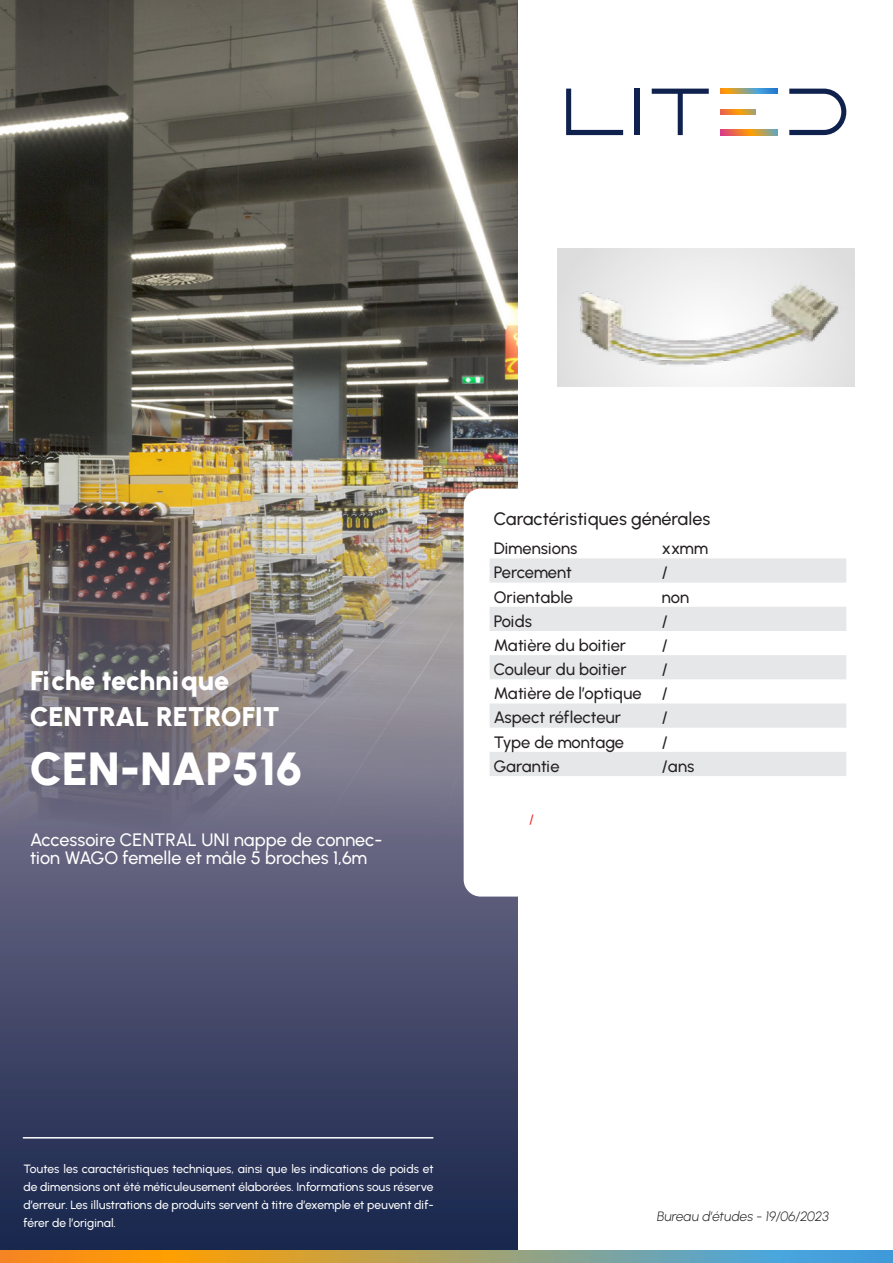
<style>
.page{position:relative;width:893px;height:1263px;background:#fff}
.page>*{position:absolute;margin:0;border:0;box-sizing:border-box;transform-origin:0 0}
.t1{font:900 46.5px "Urbanist";color:#fff}
.Texte_courant{font:900 27px "Urbanist";letter-spacing:-.01em;color:#fff}
.Texte_courant-2{font:500 18px/18px "Urbanist";letter-spacing:-.005em;color:#fff}
.t2{font:500 18px "Urbanist";letter-spacing:-.005em;color:#231f20}
.Texte_courant-3{font:500 16.5px "Urbanist";letter-spacing:-.005em;color:#231f20}
.Texte_courant-4{font:italic 300 13.5px "Urbanist";color:#231f20}
.Texte_courant-5{font:500 13.5px "Urbanist";color:#ee2d2d}
.Texte_courant-6{font:500 12px/18px "Urbanist";letter-spacing:-.005em;color:#fff;text-align:justify}
</style>
<div class="page">
<img style="left:0;top:0;width:517px;height:277px">
<img style="left:0;top:277px;width:517px;height:974px">
<hr style="left:23px;top:1137px;width:410px;height:1px;background:#fff">
<img style="left:558px;top:249px;width:297px;height:138px">
<svg style="left:566px;top:89px;width:57px;height:46px"></svg>
<svg style="left:789px;top:89px;width:57px;height:46px"></svg>
<svg style="left:720px;top:89px;width:57px;height:5px"></svg>
<svg style="left:720px;top:109px;width:36px;height:5px"></svg>
<svg style="left:720px;top:130px;width:57px;height:5px"></svg>
<div style="left:635px;top:89px;width:5px;height:46px;background:#0f224e"></div>
<svg style="left:652px;top:89px;width:57px;height:46px"></svg>
<div style="left:464px;top:489px;width:403px;height:407px;background:#fff;border-radius:17px"></div>
<svg style="left:0;top:1251px;width:893px;height:12px;background:#a79e6b"></svg>
<svg style="left:490px;top:558px;width:356px;height:218px;fill:#e6e7e9"></svg>
<p class="Texte_courant" style="left:30px;top:664px;width:201px">Fiche technique</p>
<p class="Texte_courant" style="left:30px;top:700px;width:251px">CENTRAL RETROFIT</p>
<p class="t1" style="left:30px;top:741px;width:273px">CEN-NAP516</p>
<p class="Texte_courant-2" style="left:30px;top:831px;width:354px">Accessoire CENTRAL UNI nappe de connec&shy;tion WAGO femelle et mâle 5 broches 1,6m</p>
<p class="t2" style="left:494px;top:508px;width:218px">Caractéristiques générales</p>
<p class="Texte_courant-3" style="left:494px;top:538px;width:85px">Dimensions</p>
<p class="Texte_courant-3" style="left:662px;top:538px;width:48px">xxmm</p>
<p class="Texte_courant-3" style="left:494px;top:563px;width:80px">Percement</p>
<p class="Texte_courant-3" style="left:662px;top:563px;width:8px">/</p>
<p class="Texte_courant-3" style="left:494px;top:587px;width:81px">Orientable</p>
<p class="Texte_courant-3" style="left:662px;top:587px;width:29px">non</p>
<p class="Texte_courant-3" style="left:494px;top:611px;width:40px">Poids</p>
<p class="Texte_courant-3" style="left:662px;top:611px;width:8px">/</p>
<p class="Texte_courant-3" style="left:494px;top:635px;width:134px">Matière du boitier</p>
<p class="Texte_courant-3" style="left:662px;top:635px;width:8px">/</p>
<p class="Texte_courant-3" style="left:494px;top:659px;width:134px">Couleur du boitier</p>
<p class="Texte_courant-3" style="left:662px;top:659px;width:8px">/</p>
<p class="Texte_courant-3" style="left:494px;top:683px;width:149px">Matière de l’optique</p>
<p class="Texte_courant-3" style="left:662px;top:683px;width:8px">/</p>
<p class="Texte_courant-3" style="left:494px;top:708px;width:129px">Aspect réflecteur</p>
<p class="Texte_courant-3" style="left:662px;top:708px;width:8px">/</p>
<p class="Texte_courant-3" style="left:494px;top:732px;width:132px">Type de montage</p>
<p class="Texte_courant-3" style="left:662px;top:732px;width:8px">/</p>
<p class="Texte_courant-3" style="left:494px;top:756px;width:67px">Garantie</p>
<p class="Texte_courant-3" style="left:662px;top:756px;width:34px">/ans</p>
<p class="Texte_courant-5" style="left:529px;top:811px;width:6px">/</p>
<p class="Texte_courant-6" style="left:23px;top:1160px;width:412px">Toutes les caractéristiques techniques, ainsi que les indications de poids et de dimensions ont été méticuleusement élaborées. Informations sous réserve d’erreur. Les illustrations de produits servent à titre d’exemple et peuvent dif&shy;férer de l’original.</p>
<p class="Texte_courant-4" style="left:658px;top:1208px;width:174px">Bureau d’études - 19/06/2023</p>
</div>
